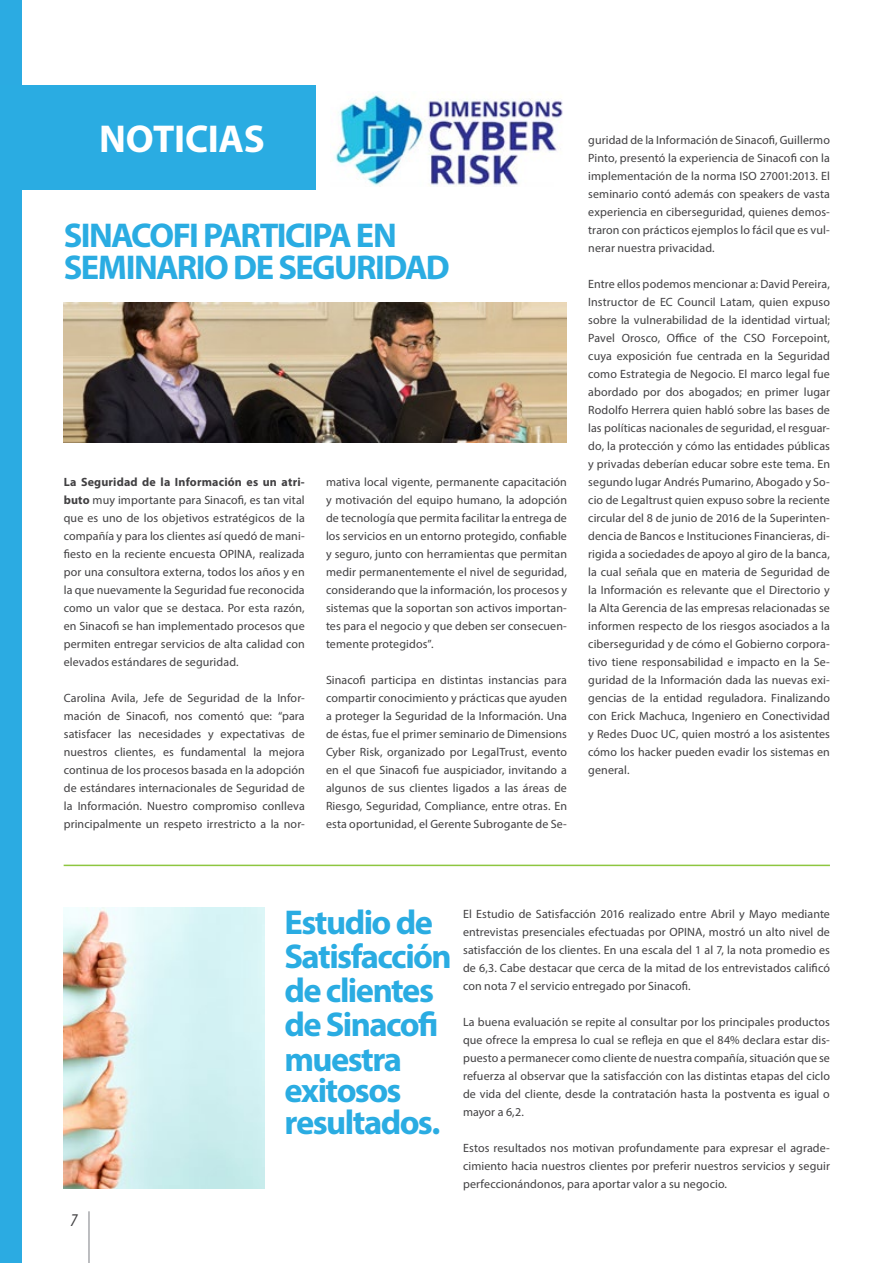
<style>
.page{position:relative;width:893px;height:1263px;background:#fff}
.page>*{position:absolute;margin:0;border:0;box-sizing:border-box;transform-origin:0 0}
.t1{font:700 39px "Myriad Pro";letter-spacing:-.01em;color:#fff}
.t2{font:700 34.5px/33.3px "Myriad Pro";letter-spacing:-.045em;color:#2aace2}
.t3{font:italic condensed 18px "Myriad Pro";color:#414042}
.t4{font:12px/18px "Myriad Pro";letter-spacing:.01em;color:#414042;text-align:justify}
.s1{font-weight:700}
</style>
<div class="page">
<hr style="left:88px;top:1211px;width:2px;height:52px;background:#a7a9ac">
<div style="left:0;top:0;width:21px;height:1263px;background:#2babe2"></div>
<div style="left:0;top:85px;width:315px;height:104px;background:#2aace2"></div>
<img style="left:64px;top:303px;width:503px;height:139px">
<img style="left:335px;top:95px;width:228px;height:91px">
<img style="left:64px;top:908px;width:201px;height:280px">
<hr style="left:64px;top:865px;width:766px;height:1px;background:#8ec640">
<h1 class="t1" style="left:99px;top:113px;width:167px">NOTICIAS</h1>
<h2 class="t2" style="left:64px;top:219px;width:388px;line-height:31.5px">SINACOFI PARTICIPA EN<br>SEMINARIO DE SEGURIDAD</h2>
<p class="t4" style="left:64px;top:473px;width:242px"><span class="s1">La Seguridad de la Información es un atri&shy;buto</span> muy importante para Sinacofi, es tan vital que es uno de los objetivos estratégicos de la compañía y para los clientes así quedó de mani&shy;fiesto en la reciente encuesta OPINA, realizada por una consultora externa, todos los años y en la que nuevamente la Seguridad fue reconocida como un valor que se destaca. Por esta razón, en Sinacofi se han implementado procesos que permiten entregar servicios de alta calidad con elevados estándares de seguridad.</p>
<p class="t4" style="left:64px;top:689px;width:242px">Carolina Avila, Jefe de Seguridad de la Infor&shy;mación de Sinacofi, nos comentó que: “para satisfacer las necesidades y expectativas de nuestros clientes, es fundamental la mejora continua de los procesos basada en la adopción de estándares internacionales de Seguridad de la Información. Nuestro compromiso conlleva principalmente un respeto irrestricto a la nor-</p>
<p class="t4" style="left:326px;top:473px;width:242px">mativa local vigente, permanente capacitación y motivación del equipo humano, la adopción de tecnología que permita facilitar la entrega de los servicios en un entorno protegido, confiable y seguro, junto con herramientas que permitan medir permanentemente el nivel de seguridad, considerando que la información, los procesos y sistemas que la soportan son activos importan&shy;tes para el negocio y que deben ser consecuen&shy;temente protegidos”.</p>
<p class="t4" style="left:326px;top:671px;width:242px">Sinacofi participa en distintas instancias para compartir conocimiento y prácticas que ayuden a proteger la Seguridad de la Información. Una de éstas, fue el primer seminario de Dimensions Cyber Risk, organizado por LegalTrust, evento en el que Sinacofi fue auspiciador, invitando a algunos de sus clientes ligados a las áreas de Riesgo, Seguridad, Compliance, entre otras. En esta oportunidad, el Gerente Subrogante de Se-</p>
<p class="t4" style="left:588px;top:131px;width:243px">guridad de la Información de Sinacofi, Guillermo Pinto, presentó la experiencia de Sinacofi con la implementación de la norma ISO 27001:2013. El seminario contó además con speakers de vasta experiencia en ciberseguridad, quienes demos&shy;traron con prácticos ejemplos lo fácil que es vul&shy;nerar nuestra privacidad.</p>
<p class="t4" style="left:588px;top:275px;width:243px">Entre ellos podemos mencionar a: David Pereira, Instructor de EC Council Latam, quien expuso sobre la vulnerabilidad de la identidad virtual; Pavel Orosco, Office of the CSO Forcepoint, cuya exposición fue centrada en la Seguridad como Estrategia de Negocio. El marco legal fue abordado por dos abogados; en primer lugar Rodolfo Herrera quien habló sobre las bases de las políticas nacionales de seguridad, el resguar&shy;do, la protección y cómo las entidades públicas y privadas deberían educar sobre este tema. En segundo lugar Andrés Pumarino, Abogado y So&shy;cio de Legaltrust quien expuso sobre la reciente circular del 8 de junio de 2016 de la Superinten&shy;dencia de Bancos e Instituciones Financieras, di&shy;rigida a sociedades de apoyo al giro de la banca, la cual señala que en materia de Seguridad de la Información es relevante que el Directorio y la Alta Gerencia de las empresas relacionadas se informen respecto de los riesgos asociados a la ciberseguridad y de cómo el Gobierno corpora&shy;tivo tiene responsabilidad e impacto en la Se&shy;guridad de la Información dada las nuevas exi&shy;gencias de la entidad reguladora. Finalizando con Erick Machuca, Ingeniero en Conectividad y Redes Duoc UC, quien mostró a los asistentes cómo los hacker pueden evadir los sistemas en general.</p>
<h3 class="t3" style="left:70px;top:1209px;width:8px">7</h3>
<h2 class="t2" style="left:284px;top:904px;width:169px">Estudio de<br>Satisfacción de clientes de Sinacofi muestra exitosos resultados.</h2>
<p class="t4" style="left:463px;top:905px;width:368px">El Estudio de Satisfacción 2016 realizado entre Abril y Mayo mediante entrevistas presenciales efectuadas por OPINA, mostró un alto nivel de satisfacción de los clientes. En una escala del 1 al 7, la nota promedio es de 6,3. Cabe destacar que cerca de la mitad de los entrevistados calificó con nota 7 el servicio entregado por Sinacofi.</p>
<p class="t4" style="left:463px;top:1013px;width:368px">La buena evaluación se repite al consultar por los principales productos que ofrece la empresa lo cual se refleja en que el 84% declara estar dis&shy;puesto a permanecer como cliente de nuestra compañía, situación que se refuerza al observar que la satisfacción con las distintas etapas del ciclo de vida del cliente, desde la contratación hasta la postventa es igual o mayor a 6,2.</p>
<p class="t4" style="left:463px;top:1139px;width:368px">Estos resultados nos motivan profundamente para expresar el agrade&shy;cimiento hacia nuestros clientes por preferir nuestros servicios y seguir perfeccionándonos, para aportar valor a su negocio.</p>
</div>
